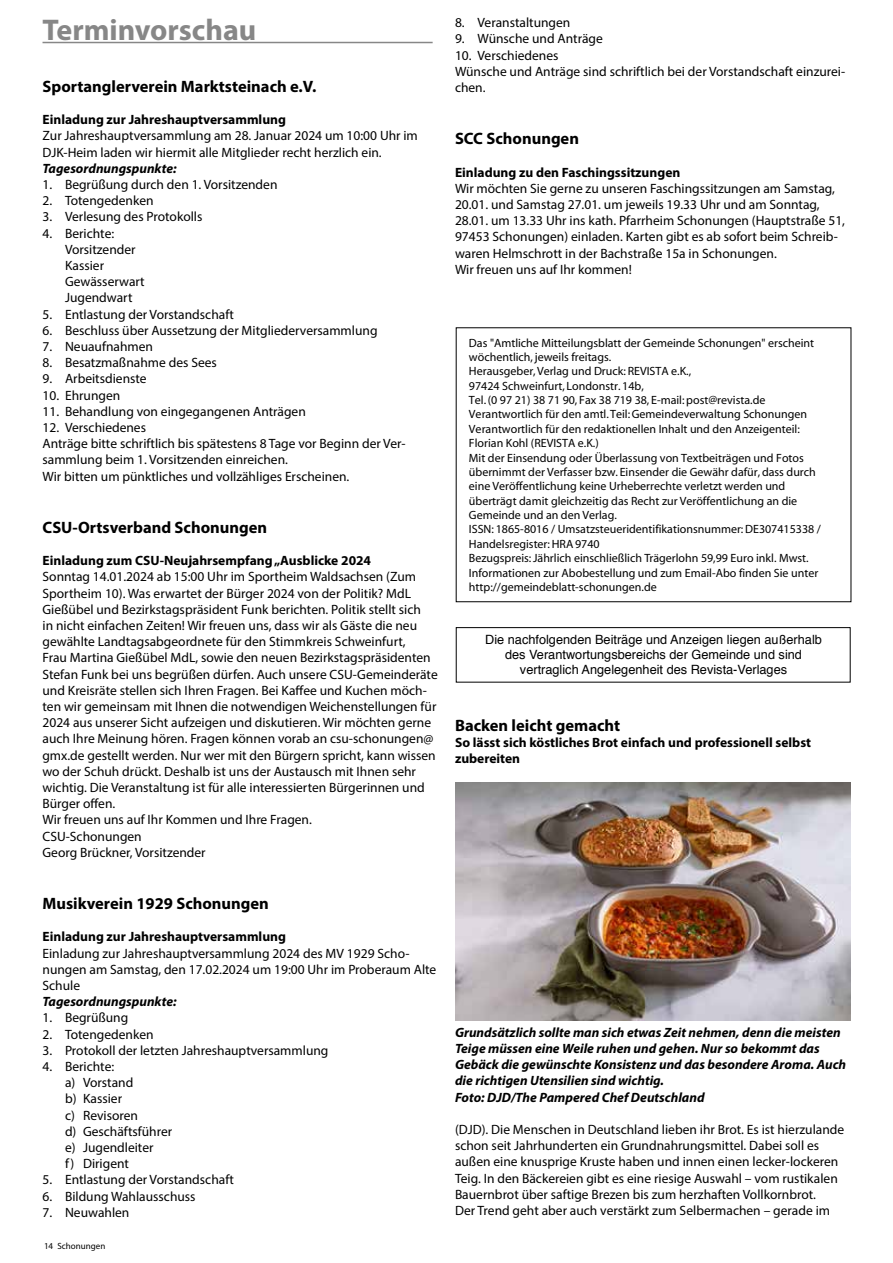
<style>
.page{position:relative;width:893px;height:1263px;background:#fff}
.page>*{position:absolute;margin:0;border:0;box-sizing:border-box;transform-origin:0 0}
.t1{font:700 30px "Myriad Pro";color:#878787}
.t2{font:700 16.5px "Myriad Pro";color:#000}
.t3{font:13.5px/16.2px "Myriad Pro";color:#000}
.t4{font:italic 700 13.5px/16.2px "Myriad Pro";color:#000}
.t5{font:700 13.5px/16.2px "Myriad Pro";color:#000}
.t6{font:12.75px/15px "Helvetica";color:#000;text-align:center}
.t7{font:12px/14.4px "Myriad";color:#000}
.t8{font:9px "Myriad Pro";color:#000}
</style>
<div class="page">
<hr style="left:43px;top:42px;width:390px;height:1px;background:#878787">
<div style="left:456px;top:627px;width:394px;height:55px;border:1px solid #000"></div>
<img style="left:455px;top:782px;width:395px;height:238px">
<h1 class="t1" style="left:43px;top:10px;width:215px">Terminvorschau</h1>
<p class="t2" style="left:43px;top:75px;width:275px">Sportanglerverein Marktsteinach e.V.</p>
<p class="t5" style="left:43px;top:111px;width:245px">Einladung zur Jahreshauptversammlung</p>
<p class="t3" style="left:43px;top:127px;width:377px">Zur Jahreshauptversammlung am 28. Januar 2024 um 10:00 Uhr im<br>DJK-Heim laden wir hiermit alle Mitglieder recht herzlich ein.</p>
<p class="t4" style="left:43px;top:160px;width:136px">Tagesordnungspunkte:</p>
<p class="t3" style="left:43px;top:176px;width:236px">1. Begrüßung durch den 1. Vorsitzenden</p>
<p class="t3" style="left:43px;top:192px;width:113px">2. Totengedenken</p>
<p class="t3" style="left:43px;top:208px;width:161px">3. Verlesung des Protokolls</p>
<p class="t3" style="left:65px;top:225px;width:81px;text-indent:-23px">4. Berichte:<br>Vorsitzender<br>Kassier<br>Gewässerwart<br>Jugendwart</p>
<p class="t3" style="left:43px;top:306px;width:193px">5. Entlastung der Vorstandschaft</p>
<p class="t3" style="left:43px;top:322px;width:337px">6. Beschluss über Aussetzung der Mitgliederversammlung</p>
<p class="t3" style="left:43px;top:338px;width:112px">7. Neuaufnahmen</p>
<p class="t3" style="left:43px;top:354px;width:176px">8. Besatzmaßnahme des Sees</p>
<p class="t3" style="left:43px;top:370px;width:106px">9. Arbeitsdienste</p>
<p class="t3" style="left:43px;top:387px;width:79px">10. Ehrungen</p>
<p class="t3" style="left:43px;top:403px;width:265px">11. Behandlung von eingegangenen Anträgen</p>
<p class="t3" style="left:43px;top:419px;width:365px">12. Verschiedenes<br>Anträge bitte schriftlich bis spätestens 8 Tage vor Beginn der Ver&shy;sammlung beim 1. Vorsitzenden einreichen.<br>Wir bitten um pünktliches und vollzähliges Erscheinen.</p>
<p class="t2" style="left:43px;top:516px;width:226px">CSU-Ortsverband Schonungen</p>
<p class="t5" style="left:43px;top:552px;width:330px">Einladung zum CSU-Neujahrsempfang „Ausblicke 2024</p>
<p class="t3" style="left:43px;top:568px;width:397px">Sonntag 14.01.2024 ab 15:00 Uhr im Sportheim Waldsachsen (Zum Sportheim 10). Was erwartet der Bürger 2024 von der Politik? MdL Gießübel und Bezirkstagspräsident Funk berichten. Politik stellt sich<br>in nicht einfachen Zeiten! Wir freuen uns, dass wir als Gäste die neu gewählte Landtagsabgeordnete für den Stimmkreis Schweinfurt,<br>Frau Martina Gießübel MdL, sowie den neuen Bezirkstagspräsidenten Stefan Funk bei uns begrüßen dürfen. Auch unsere CSU-Gemeinderäte und Kreisräte stellen sich Ihren Fragen. Bei Kaffee und Kuchen möch&shy;ten wir gemeinsam mit Ihnen die notwendigen Weichenstellungen für 2024 aus unserer Sicht aufzeigen und diskutieren. Wir möchten gerne auch Ihre Meinung hören. Fragen können vorab an csu-schonungen@ gmx.de gestellt werden. Nur wer mit den Bürgern spricht, kann wissen wo der Schuh drückt. Deshalb ist uns der Austausch mit Ihnen sehr wichtig. Die Veranstaltung ist für alle interessierten Bürgerinnen und Bürger offen.<br>Wir freuen uns auf Ihr Kommen und Ihre Fragen.<br>CSU-Schonungen<br>Georg Brückner, Vorsitzender</p>
<p class="t2" style="left:43px;top:893px;width:228px">Musikverein 1929 Schonungen</p>
<p class="t5" style="left:43px;top:928px;width:245px">Einladung zur Jahreshauptversammlung</p>
<p class="t3" style="left:43px;top:945px;width:395px">Einladung zur Jahreshauptversammlung 2024 des MV 1929 Scho&shy;nungen am Samstag, den 17.02.2024 um 19:00 Uhr im Proberaum Alte<br>Schule</p>
<p class="t4" style="left:43px;top:993px;width:136px">Tagesordnungspunkte:</p>
<p class="t3" style="left:43px;top:1009px;width:87px">1. Begrüßung</p>
<p class="t3" style="left:43px;top:1026px;width:113px">2. Totengedenken</p>
<p class="t3" style="left:43px;top:1042px;width:287px">3. Protokoll der letzten Jahreshauptversammlung</p>
<p class="t3" style="left:65px;top:1058px;width:109px;text-indent:-23px">4. Berichte:<br>a) Vorstand<br>b) Kassier<br>c) Revisoren<br>d) Geschäftsführer e) Jugendleiter<br>f) Dirigent</p>
<p class="t3" style="left:43px;top:1171px;width:193px">5. Entlastung der Vorstandschaft</p>
<p class="t3" style="left:43px;top:1188px;width:155px">6. Bildung Wahlausschuss</p>
<p class="t3" style="left:43px;top:1204px;width:88px">7. Neuwahlen</p>
<p class="t8" style="left:44px;top:1240px;width:63px">14 Schonungen</p>
<p class="t3" style="left:455px;top:14px;width:117px">8. Veranstaltungen</p>
<p class="t3" style="left:455px;top:30px;width:149px">9. Wünsche und Anträge</p>
<p class="t3" style="left:455px;top:47px;width:392px">10. Verschiedenes<br>Wünsche und Anträge sind schriftlich bei der Vorstandschaft einzurei&shy;chen.</p>
<p class="t2" style="left:455px;top:128px;width:126px">SCC Schonungen</p>
<p class="t5" style="left:455px;top:163px;width:227px">Einladung zu den Faschingssitzungen</p>
<p class="t3" style="left:455px;top:180px;width:392px">Wir möchten Sie gerne zu unseren Faschingssitzungen am Samstag, 20.01. und Samstag 27.01. um jeweils 19.33 Uhr und am Sonntag, 28.01. um 13.33 Uhr ins kath. Pfarrheim Schonungen (Hauptstraße 51, 97453 Schonungen) einladen. Karten gibt es ab sofort beim Schreib&shy;waren Helmschrott in der Bachstraße 15a in Schonungen.<br>Wir freuen uns auf Ihr kommen!</p>
<p class="t7" style="left:469px;top:336px;width:353px">Das "Amtliche Mitteilungsblatt der Gemeinde Schonungen" erscheint wöchentlich, jeweils freitags.<br>Herausgeber, Verlag und Druck: REVISTA e.K.,<br>97424 Schweinfurt, Londonstr. 14b,<br>Tel. (0 97 21) 38 71 90, Fax 38 719 38, E-mail: post@revista.de Verantwortlich für den amtl. Teil: Gemeindeverwaltung Schonungen Verantwortlich für den redaktionellen Inhalt und den Anzeigenteil:<br>Florian Kohl (REVISTA e.K.)<br>Mit der Einsendung oder Überlassung von Textbeiträgen und Fotos übernimmt der Verfasser bzw. Einsender die Gewähr dafür, dass durch eine Veröffentlichung keine Urheberrechte verletzt werden und überträgt damit gleichzeitig das Recht zur Veröffentlichung an die Gemeinde und an den Verlag.<br>ISSN: 1865-8016 / Umsatzsteueridentifikationsnummer: DE307415338 / Handelsregister: HRA 9740<br>Bezugspreis: Jährlich einschließlich Trägerlohn 59,99 Euro inkl. Mwst.<br>Informationen zur Abobestellung und zum Email-Abo finden Sie unter http://gemeindeblatt-schonungen.de</p>
<p class="t6" style="left:485px;top:631px;width:338px">Die nachfolgenden Beiträge und Anzeigen liegen außerhalb des Verantwortungsbereichs der Gemeinde und sind vertraglich Angelegenheit des Revista-Verlages</p>
<p class="t2" style="left:455px;top:715px;width:167px">Backen leicht gemacht</p>
<p class="t5" style="left:455px;top:734px;width:358px">So lässt sich köstliches Brot einfach und professionell selbst zubereiten</p>
<p class="t4" style="left:455px;top:1023px;width:393px">Grundsätzlich sollte man sich etwas Zeit nehmen, denn die meisten Teige müssen eine Weile ruhen und gehen. Nur so bekommt das Gebäck die gewünschte Konsistenz und das besondere Aroma. Auch die richtigen Utensilien sind wichtig.<br>Foto: DJD/The Pampered Chef Deutschland</p>
<p class="t3" style="left:455px;top:1121px;width:391px">(DJD). Die Menschen in Deutschland lieben ihr Brot. Es ist hierzulande schon seit Jahrhunderten ein Grundnahrungsmittel. Dabei soll es außen eine knusprige Kruste haben und innen einen lecker-lockeren Teig. In den Bäckereien gibt es eine riesige Auswahl – vom rustikalen Bauernbrot über saftige Brezen bis zum herzhaften Vollkornbrot.<br>Der Trend geht aber auch verstärkt zum Selbermachen – gerade im</p>
</div>
